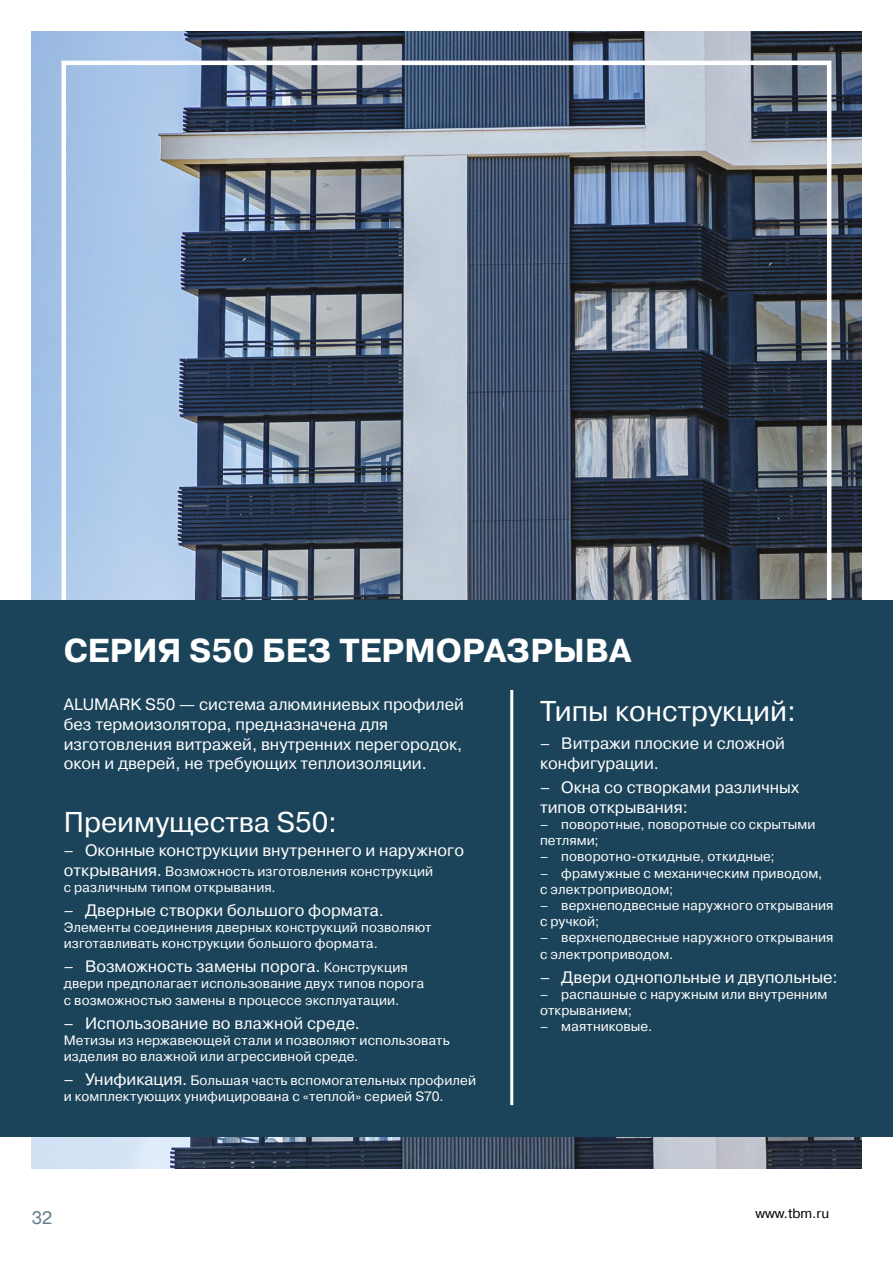
<style>
.page{position:relative;width:893px;height:1263px;background:#fff}
.page>*{position:absolute;margin:0;border:0;box-sizing:border-box;transform-origin:0 0}
.t1{font:700 33px "Pragmatica C";color:#fff}
.t2{font:28.5px "Pragmatica C";color:#fff}
.t3{font:18px "Pragmatica C";color:#617b8a}
.t4{font:16.5px/19.8px "Pragmatica C";color:#fff}
.t5{font:13.5px/16.2px "Pragmatica C";letter-spacing:.01em;color:#fff}
.t6{font:13.5px "Pragmatica C";color:#000}
.s1{font-size:16.5px}
.s2{font-size:13.5px}
</style>
<div class="page">
<img style="left:32px;top:32px;width:829px;height:1136px">
<div style="left:0;top:600px;width:893px;height:537px;background:#1b4359"></div>
<hr style="left:510px;top:690px;width:3px;height:415px;background:#fff">
<h1 class="t1" style="left:64px;top:632px;width:569px">СЕРИЯ S50 БЕЗ ТЕРМОРАЗРЫВА</h1>
<p class="t4" style="left:64px;top:694px;width:402px">ALUMARK S50 — система алюминиевых профилей без термоизолятора, предназначена для изготовления витражей, внутренних перегородок, окон и дверей, не требующих теплоизоляции.</p>
<h2 class="t2" style="left:64px;top:806px;width:275px">Преимущества S50:</h2>
<p class="t4" style="left:64px;top:840px;width:402px">– Оконные конструкции внутреннего и наружного</p>
<p class="t5" style="left:64px;top:863px;width:371px"><span class="s1">открывания.</span> Возможность изготовления конструкций с различным типом открывания.</p>
<p class="t4" style="left:64px;top:900px;width:322px">– Дверные створки большого формата.</p>
<p class="t5" style="left:64px;top:919px;width:369px">Элементы соединения дверных конструкций позволяют изготавливать конструкции большого формата.</p>
<p class="t4" style="left:64px;top:957px;width:346px">– Возможность замены порога. <span class="s2">Конструкция</span></p>
<p class="t5" style="left:64px;top:976px;width:362px">двери предполагает использование двух типов порога с возможностью замены в процессе эксплуатации.</p>
<p class="t4" style="left:64px;top:1013px;width:298px">– Использование во влажной среде.</p>
<p class="t5" style="left:64px;top:1032px;width:387px">Метизы из нержавеющей стали и позволяют использовать изделия во влажной или агрессивной среде.</p>
<p class="t5" style="left:64px;top:1072px;width:414px"><span class="s1">– Унификация.</span> Большая часть вспомогательных профилей и комплектующих унифицирована с «теплой» серией S70.</p>
<h2 class="t2" style="left:540px;top:695px;width:257px">Типы конструкций:</h2>
<p class="t4" style="left:540px;top:733px;width:247px">– Витражи плоские и сложной конфигурации.</p>
<p class="t4" style="left:540px;top:777px;width:260px">– Окна со створками различных типов открывания:</p>
<p class="t5" style="left:540px;top:816px;width:277px">– поворотные, поворотные со скрытыми петлями;</p>
<p class="t5" style="left:540px;top:849px;width:236px">– поворотно-откидные, откидные;</p>
<p class="t5" style="left:540px;top:865px;width:284px">– фрамужные с механическим приводом, с электроприводом;</p>
<p class="t5" style="left:540px;top:897px;width:295px">– верхнеподвесные наружного открывания с ручкой;</p>
<p class="t5" style="left:540px;top:930px;width:295px">– верхнеподвесные наружного открывания с электроприводом.</p>
<p class="t4" style="left:540px;top:967px;width:299px">– Двери однопольные и двупольные:</p>
<p class="t5" style="left:540px;top:986px;width:289px">– распашные с наружным или внутренним открыванием;</p>
<p class="t5" style="left:540px;top:1018px;width:114px">– маятниковые.</p>
<h3 class="t3" style="left:32px;top:1207px;width:22px">32</h3>
<p class="t6" style="left:755px;top:1206px;width:75px">www.tbm.ru</p>
</div>
